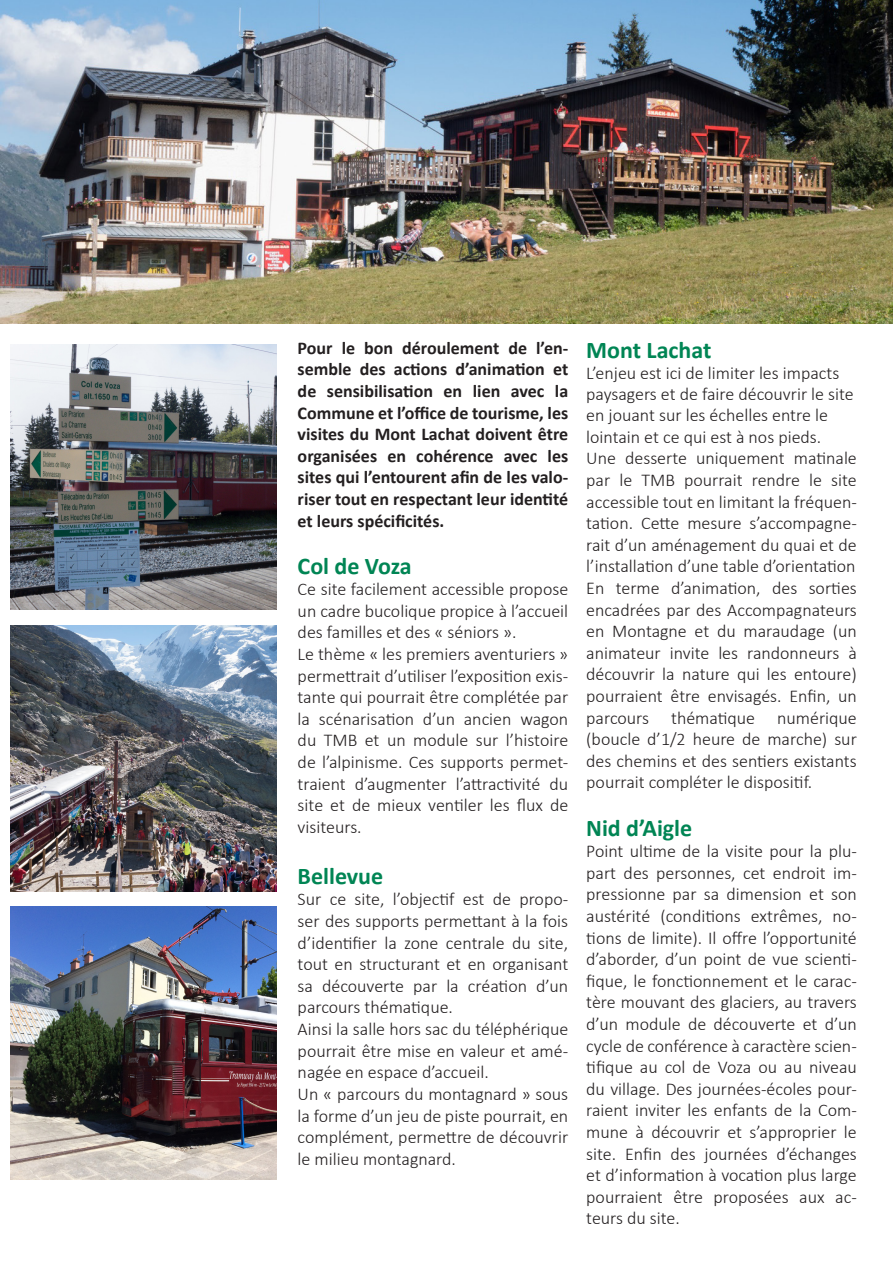
<style>
.page{position:relative;width:893px;height:1263px;background:#fff}
.page>*{position:absolute;margin:0;border:0;box-sizing:border-box;transform-origin:0 0}
.t1{font:700 24px "Calibri";color:#008554}
.t2{font:300 18px/21.6px "Calibri";color:#231f20;text-align:justify}
.t3{font:700 18px/21.6px "Calibri";color:#231f20;text-align:justify}
</style>
<div class="page">
<img style="left:0;top:0;width:893px;height:323px">
<img style="left:11px;top:906px;width:265px;height:274px">
<img style="left:11px;top:626px;width:265px;height:265px">
<img style="left:11px;top:344px;width:265px;height:265px">
<p class="t3" style="left:298px;top:337px;width:272px">Pour le bon déroulement de l’en&shy;semble des actions d’animation et de sensibilisation en lien avec la Commune et l’office de tourisme, les visites du Mont Lachat doivent être organisées en cohérence avec les sites qui l’entourent afin de les valo&shy;riser tout en respectant leur identité et leurs spécificités.</p>
<p class="t1" style="left:298px;top:550px;width:116px">Col de Voza</p>
<p class="t2" style="left:298px;top:578px;width:272px">Ce site facilement accessible propose un cadre bucolique propice à l’accueil des familles et des « séniors ».</p>
<p class="t2" style="left:298px;top:643px;width:272px">Le thème « les premiers aventuriers » permettrait d’utiliser l’exposition exis&shy;tante qui pourrait être complétée par la scénarisation d’un ancien wagon du TMB et un module sur l’histoire de l’alpinisme. Ces supports permet&shy;traient d’augmenter l’attractivité du site et de mieux ventiler les flux de visiteurs.</p>
<p class="t1" style="left:298px;top:860px;width:87px">Bellevue</p>
<p class="t2" style="left:298px;top:888px;width:272px">Sur ce site, l’objectif est de propo&shy;ser des supports permettant à la fois d’identifier la zone centrale du site, tout en structurant et en organisant sa découverte par la création d’un parcours thématique.</p>
<p class="t2" style="left:298px;top:1018px;width:272px">Ainsi la salle hors sac du téléphérique pourrait être mise en valeur et amé&shy;nagée en espace d’accueil.</p>
<p class="t2" style="left:298px;top:1083px;width:272px">Un « parcours du montagnard » sous la forme d’un jeu de piste pourrait, en complément, permettre de découvrir le milieu montagnard.</p>
<p class="t1" style="left:586px;top:335px;width:127px">Mont Lachat</p>
<p class="t2" style="left:586px;top:362px;width:269px;line-height:21.1px;text-align:left">L’enjeu est ici de limiter les impacts paysagers et de faire découvrir le site en jouant sur les échelles entre le lointain et ce qui est à nos pieds.</p>
<p class="t2" style="left:586px;top:447px;width:272px">Une desserte uniquement matinale par le TMB pourrait rendre le site accessible tout en limitant la fréquen&shy;tation. Cette mesure s’accompagne&shy;rait d’un aménagement du quai et de l’installation d’une table d’orientation</p>
<p class="t2" style="left:586px;top:577px;width:272px">En terme d’animation, des sorties encadrées par des Accompagnateurs en Montagne et du maraudage (un animateur invite les randonneurs à découvrir la nature qui les entoure) pourraient être envisagés. Enfin, un parcours thématique numérique (boucle d’1/2 heure de marche) sur des chemins et des sentiers existants pourrait compléter le dispositif.</p>
<p class="t1" style="left:586px;top:812px;width:108px">Nid d’Aigle</p>
<p class="t2" style="left:586px;top:840px;width:272px">Point ultime de la visite pour la plu&shy;part des personnes, cet endroit im&shy;pressionne par sa dimension et son austérité (conditions extrêmes, no&shy;tions de limite). Il offre l’opportunité d’aborder, d’un point de vue scienti&shy;fique, le fonctionnement et le carac&shy;tère mouvant des glaciers, au travers d’un module de découverte et d’un cycle de conférence à caractère scien&shy;tifique au col de Voza ou au niveau du village. Des journées-écoles pour&shy;raient inviter les enfants de la Com&shy;mune à découvrir et s’approprier le site. Enfin des journées d’échanges et d’information à vocation plus large pourraient être proposées aux ac&shy;teurs du site.</p>
</div>
